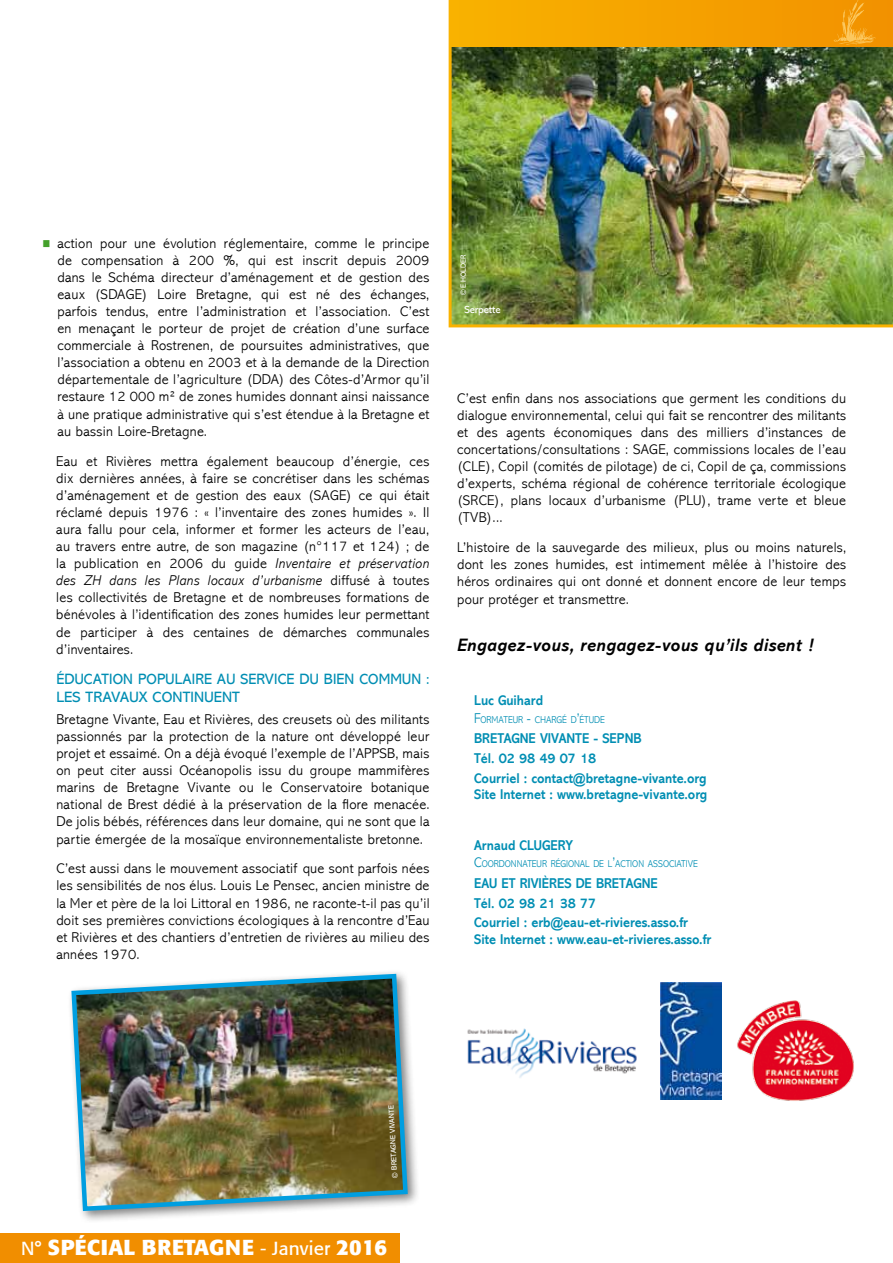
<style>
.page{position:relative;width:893px;height:1263px;background:#fff}
.page>*{position:absolute;margin:0;border:0;box-sizing:border-box;transform-origin:0 0}
.t1{font:700 21.6px "Formata";letter-spacing:.01em;color:#fff}
.t2{font:italic 700 18px "Abadi";letter-spacing:.02em;color:#000}
.t3{font:15px/18px "Abadi";letter-spacing:.01em;color:#008eb3}
.t4{font:300 14.25px/17.1px "Abadi";letter-spacing:.02em;color:#000;text-align:justify}
.t5{font:700 14.25px/19.6px "Abadi";color:#008eb3;scale:.9 1}
.t6{font:10.5px "Abadi";letter-spacing:-.01em;color:#fff}
.t7{font:300 10.05px "Abadi";color:#008eb3;scale:.9 1}
.t8{font:7.5px "Abadi";color:#fff}
.s1{color:#44a12b}
.s2{font-style:italic}
.s3{font-size:14.25px}
.s4{font-weight:400;font-size:18.9px}
</style>
<div class="page">
<img style="left:737px;top:1000px;width:117px;height:101px">
<img style="left:660px;top:982px;width:62px;height:117px">
<img style="left:467px;top:1028px;width:170px;height:50px">
<div style="left:67px;top:969px;width:354px;height:255px;background:#000;opacity:.5"></div>
<img style="left:69px;top:971px;width:341px;height:242px">
<img style="left:449px;top:0;width:444px;height:327px">
<div style="left:451px;top:0;width:442px;height:47px;background:linear-gradient(to right,#f9b200,#f29100)"></div>
<svg style="left:834px;top:0;width:41px;height:45px;background:#f49e14"></svg>
<div style="left:0;top:1233px;width:400px;height:30px;background:#f18e00"></div>
<p class="t4" style="left:57px;top:235px;width:374px;text-indent:-15px"><span class="s1">■</span> action pour une évolution réglementaire, comme le principe de compensation à 200 %, qui est inscrit depuis 2009 dans le Schéma directeur d’aménagement et de gestion des eaux (SDAGE) Loire Bretagne, qui est né des échanges, parfois tendus, entre l’administration et l’association. C’est en menaçant le porteur de projet de création d’une surface commerciale à Rostrenen, de poursuites administratives, que l’association a obtenu en 2003 et à la demande de la Direction départementale de l’agriculture (DDA) des Côtes-d’Armor qu’il restaure 12 000 m² de zones humides donnant ainsi naissance à une pratique administrative qui s’est étendue à la Bretagne et au bassin Loire-Bretagne.</p>
<p class="t4" style="left:71px;top:235px;width:360px;text-align:left;text-indent:-15px"><span class="s1">■</span> action pour une évolution réglementaire, comme le<br>de compensation à 2 0 %, qui est inscrit<br>dans le Schéma directeur d’aménagement et de gestion eaux (SDAGE) Loire Bretagne, qui est né des<br>parfois tendus, entre l’administration et l’association.<br>en men çant le porteur de projet de création<br>commerciale à Rostrenen, de poursuites admin stratives, que l’association a obtenu en 2003 t à la dem nde de la Direction départementale d l’agriculture (DDA) des Côtes&shy;d’Armor qu’il restaure 12 000 ² de z es humides donnant ainsi naissance à une prat qu administrative qui s’es</p>
<p class="t4" style="left:56px;top:452px;width:375px">Eau et Rivières mettra également beaucoup d’énergie, ces dix dernières années, à faire se concrétiser dans les schémas d’aménagement et de gestion des eaux (SAGE) ce qui était réclamé depuis 1976 : « l’inventaire des zones humides ». Il aura fallu pour cela, informer et former les acteurs de l’eau, au travers entre autre, de son magazine (n°117 et 124) ; de la publication en 2006 du guide <span class="s2">Inventaire et préservation des ZH dans les Plans locaux d’urbanisme</span> diffusé à toutes les collectivités de Bretagne et de nombreuses formations de bénévoles à l’identification des zones humides leur permettant de participer à des centaines de démarches communales d’inventaires.</p>
<p class="t3" style="left:56px;top:671px;width:375px">ÉDUCATION POPULAIRE AU SERVICE DU BIEN COMMUN :<br>LES TRAVAUX CONTINUENT</p>
<p class="t4" style="left:56px;top:711px;width:375px">Bretagne Vivante, Eau et Rivières, des creusets où des militants passionnés par la protection de la nature ont développé leur projet et essaimé. On a déjà évoqué l’exemple de l’APPSB, mais on peut citer aussi Océanopolis issu du groupe mammifères marins de Bretagne Vivante ou le Conservatoire botanique national de Brest dédié à la préservation de la flore menacée.<br>De jolis bébés, références dans leur domaine, qui ne sont que la partie émergée de la mosaïque environnementaliste bretonne.</p>
<p class="t4" style="left:56px;top:860px;width:375px">C’est aussi dans le mouvement associatif que sont parfois nées les sensibilités de nos élus. Louis Le Pensec, ancien ministre de la Mer et père de la loi Littoral en 1986, ne raconte-t-il pas qu’il doit ses premières convictions écologiques à la rencontre d’Eau et Rivières et des chantiers d’entretien de rivières au milieu des années 1970.</p>
<p class="t8" style="left:459px;top:295px;width:42px;rotate:-90deg">© E.HOLDER</p>
<p class="t6" style="left:464px;top:304px;width:38px">SERPETTE</p>
<p class="t4" style="left:457px;top:390px;width:391px">C’est enfin dans nos associations que germent les conditions du dialogue environnemental, celui qui fait se rencontrer des militants et des agents économiques dans des milliers d’instances de concertations/consultations : SAGE, commissions locales de l’eau (CLE), Copil (comités de pilotage) de ci, Copil de ça, commissions d’experts, schéma régional de cohérence territoriale écologique (SRCE), plans locaux d’urbanisme (PLU), trame verte et bleue (TVB)...</p>
<p class="t4" style="left:457px;top:539px;width:391px">L’histoire de la sauvegarde des milieux, plus ou moins naturels, dont les zones humides, est intimement mêlée à l’histoire des héros ordinaires qui ont donné et donnent encore de leur temps pour protéger et transmettre.</p>
<p class="t2" style="left:457px;top:635px;width:358px">Engagez-vous, rengagez-vous qu’ils disent !</p>
<p class="t5" style="left:474px;top:691px;width:78px">Luc Guihard</p>
<p class="t7" style="left:474px;top:714px;width:147px"><span class="s3">F</span>ORMATEUR <span class="s3">-</span> CHARGÉ D<span class="s3">’</span>ÉTUDE</p>
<p class="t5" style="left:474px;top:729px;width:27px">Bretagne</p>
<p class="t5" style="left:540px;top:729px;width:31px">Vi vante</p>
<p class="t5" style="left:474px;top:729px;width:260px;text-indent:119px">- SEPNB<br>Tél. 02 98 49 07 18<br>Courriel : contact@bretagne-vivante.org</p>
<p class="t5" style="left:474px;top:785px;width:261px">Site Internet : www.bretagne-vivante.org</p>
<p class="t5" style="left:474px;top:836px;width:111px">Arnaud CLUGERY</p>
<p class="t7" style="left:474px;top:858px;width:250px"><span class="s3">C</span>OORDONNATEUR RÉGIONAL DE L<span class="s3">’</span>ACTION ASSOCIATIVE</p>
<p class="t5" style="left:474px;top:873px;width:239px">Eau et Rivières de Bretagne<br>Tél. 02 98 21 38 77<br>Courriel : erb@eau-et-rivieres.asso.fr</p>
<p class="t5" style="left:474px;top:929px;width:265px">Site Internet : www.eau-et-rivieres.asso.fr</p>
<p class="t8" style="left:391px;top:1178px;width:74px;rotate:-93deg">© BRETAGNE VIVA NTE</p>
<h1 class="t1" style="left:21px;top:1233px;width:367px"><span class="s4">N°</span> SPÉCIAL BRETAGNE <span class="s4">- Janvier</span> 2016</h1>
</div>
